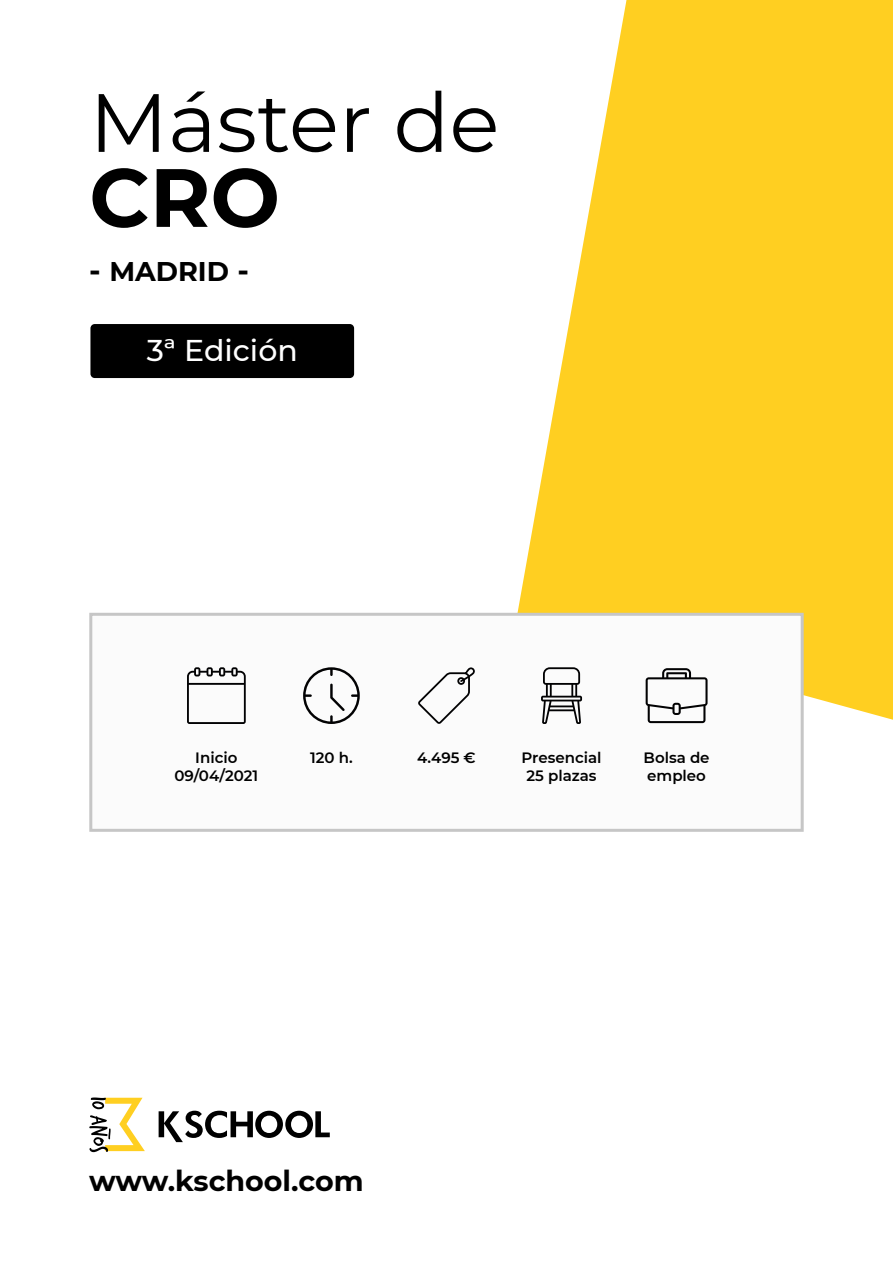
<style>
.page{position:relative;width:893px;height:1263px;background:#fff}
.page>*{position:absolute;margin:0;border:0;box-sizing:border-box;transform-origin:0 0}
.t1{font:82.5px "Montserrat";color:#000}
.t2{font:700 82.5px "Montserrat";color:#000}
.t3{font:500 30px "Montserrat";color:#fff}
.t4{font:700 28.5px "Montserrat";color:#000}
.t5{font:700 27px "Montserrat";color:#000}
.t6{font:600 15px/18px "Montserrat";color:#000;text-align:center}
.s1{font-size:30px}
</style>
<div class="page">
<svg style="left:517px;top:0;width:376px;height:720px;background:#fed642"></svg>
<div style="left:90px;top:324px;width:264px;height:54px;background:#000;border-radius:4px"></div>
<div style="left:89px;top:613px;width:715px;height:219px;background:#fbfbfb;border:3px solid #c6c6c6"></div>
<svg style="left:303px;top:667px;width:57px;height:57px"></svg>
<svg style="left:541px;top:667px;width:41px;height:57px"></svg>
<svg style="left:646px;top:668px;width:62px;height:55px"></svg>
<svg style="left:187px;top:667px;width:59px;height:57px"></svg>
<svg style="left:418px;top:667px;width:57px;height:57px"></svg>
<svg style="left:159px;top:1111px;width:171px;height:31px"></svg>
<svg style="left:89px;top:1097px;width:56px;height:55px"></svg>
<h1 class="t1" style="left:89px;top:66px;width:412px">Máster de</h1>
<h1 class="t2" style="left:89px;top:138px;width:192px">CRO</h1>
<h3 class="t5" style="left:89px;top:252px;width:161px"><span class="s1">-</span> MADRID <span class="s1">-</span></h3>
<h2 class="t3" style="left:147px;top:329px;width:153px">3ª Edición</h2>
<p class="t6" style="left:174px;top:748px;width:85px">Inicio<br>09/04/2021</p>
<p class="t6" style="left:310px;top:748px;width:44px">120 h.</p>
<p class="t6" style="left:417px;top:748px;width:60px">4.495 €</p>
<p class="t6" style="left:521px;top:748px;width:82px">Presencial<br>25 plazas</p>
<p class="t6" style="left:644px;top:748px;width:68px;text-align:left">Bolsa de empleo</p>
<h3 class="t4" style="left:89px;top:1160px;width:276px">www.kschool.com</h3>
</div>
